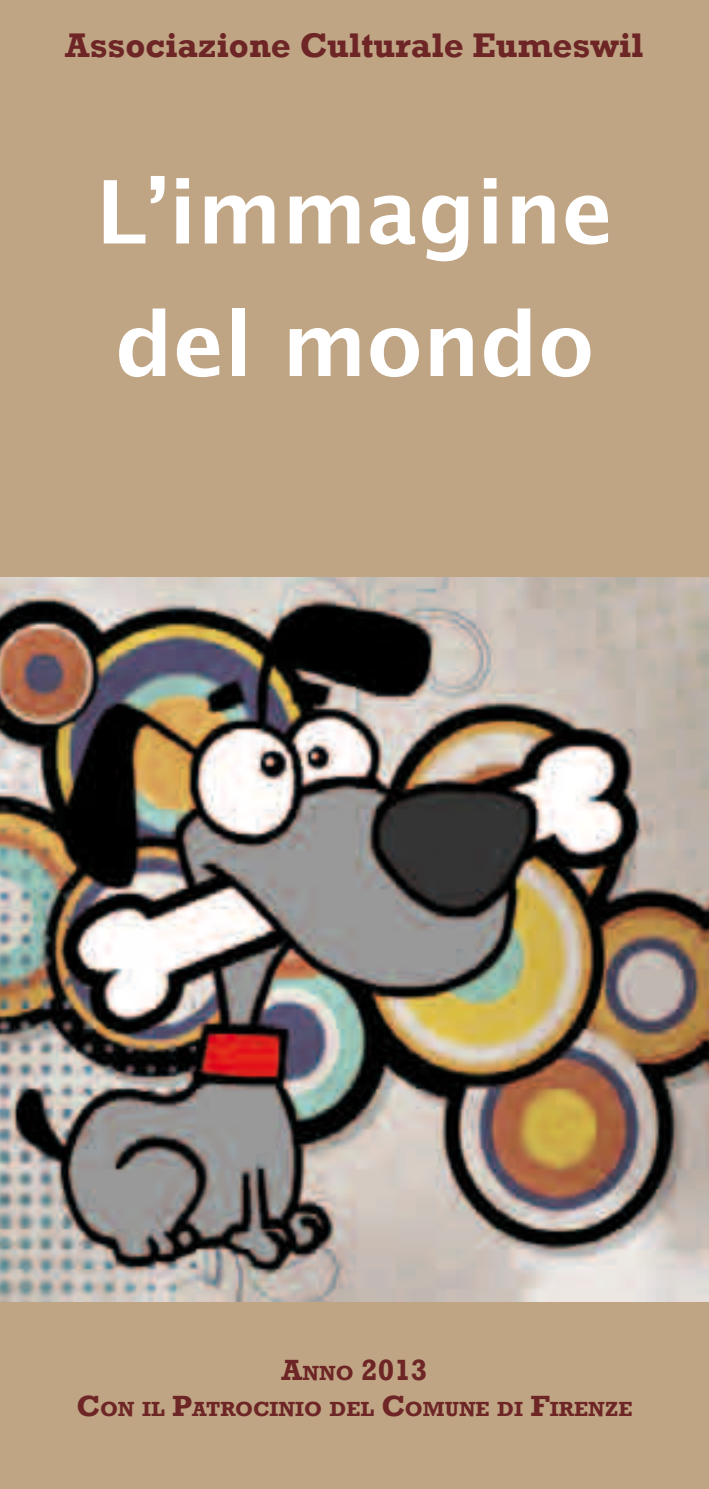
<style>
.page{position:relative;width:709px;height:1489px;background:#fff}
.page>*{position:absolute;margin:0;border:0;box-sizing:border-box;transform-origin:0 0}
.t1{font:700 87.5px/132.5px "Lucida Grande";color:#fff}
.t2{font:700 35px "Rockwell";color:#6d2525}
.t3{font:700 30px "Rockwell";color:#6d2525}
.t4{font:700 21px "Rockwell";color:#6d2525}
.s1{font-size:21px}
.s2{font-size:30px}
</style>
<div class="page">
<div style="left:0;top:1298px;width:709px;height:190px;background:#c0a585"></div>
<img style="left:0;top:576px;width:709px;height:725px">
<div style="left:0;top:0;width:709px;height:576px;background:#c0a585"></div>
<h2 class="t2" style="left:65px;top:24px;width:580px">Associazione Culturale Eumeswil</h2>
<h1 class="t1" style="left:96px;top:145px;width:519px">L’immagine del mondo</h1>
<h3 class="t3" style="left:281px;top:1351px;width:147px">A<span class="s1">NNO</span> 2013</h3>
<p class="t4" style="left:77px;top:1396px;width:557px"><span class="s2">C</span>ON IL <span class="s2">P</span>ATROCINIO DEL <span class="s2">C</span>OMUNE DI <span class="s2">F</span>IRENZE</p>
</div>
